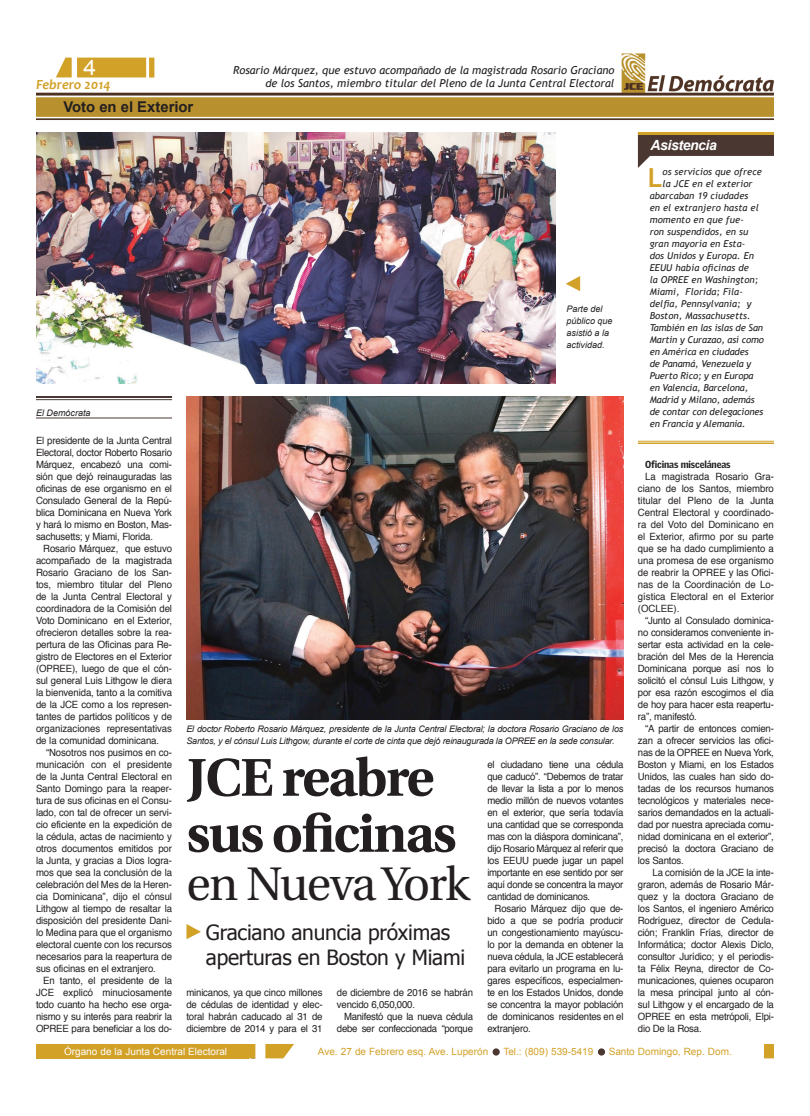
<style>
.page{position:relative;width:810px;height:1116px;background:#fff}
.page>*{position:absolute;margin:0;border:0;box-sizing:border-box;transform-origin:0 0}
.t1{font:700 53px/56px "Utopia";letter-spacing:-.03em;color:#231f20}
.t2{font:47px "Utopia";letter-spacing:-.035em;color:#231f20}
.t3{font:700 26.3px "Trebuchet MS";color:#d2a128}
.t4{font:21.5px "Arial";color:#fff;scale:1.07 1}
.t5{font:21px/25.2px "Tahoma";letter-spacing:-.01em;color:#231f20}
.t6{font:700 14.8px "Arial";color:#231f20}
.t7{font:italic 700 14px "Candara";color:#d2a128}
.t8{font:italic 700 14px "Arial";letter-spacing:-.03em;color:#fff}
.t9{font:italic 11px/13.2px "Trebuchet MS";color:#231f20;text-align:right}
.t10{font:10px/12px "Helvetica";letter-spacing:-.02em;color:#231f20;text-align:justify;scale:.96 1}
.t11{font:10px "Arial";color:#d2a128}
.t12{font:10px "Arial";color:#fff}
.t13{font:900 10px "Griffith Gothic";letter-spacing:-.015em;color:#231f20;scale:.96 1}
.t14{font:italic 9.5px "Trebuchet MS";letter-spacing:.01em;color:#231f20}
.t15{font:italic 9.5px "Trebuchet MS";letter-spacing:-.01em;color:#231f20}
.t16{font:italic 9px/12px "Arial";letter-spacing:-.02em;color:#231f20}
.t17{font:italic 9px/12px "Arial";color:#231f20}
</style>
<div class="page">
<img style="left:36px;top:53px;width:738px;height:67px">
<svg style="left:56px;top:58px;width:90px;height:19px;background:#d4a634"></svg>
<div style="left:72px;top:56px;width:5px;height:23px;background:#fff"></div>
<div style="left:149px;top:58px;width:5px;height:20px;background:#d2a128"></div>
<div style="left:36px;top:1044px;width:213px;height:14px;background:#d2a128"></div>
<div style="left:764px;top:1044px;width:10px;height:14px;background:#d2a128"></div>
<svg style="left:249px;top:1044px;width:45px;height:14px"></svg>
<div style="left:255px;top:1042px;width:10px;height:19px;background:#fff"></div>
<div style="left:493px;top:1048px;width:7px;height:8px;background:#4b3731;border-radius:50%"></div>
<div style="left:598px;top:1048px;width:7px;height:8px;background:#4b3731;border-radius:50%"></div>
<img style="left:186px;top:396px;width:438px;height:324px">
<hr style="left:36px;top:396px;width:136px;height:2px;background:#4b3731">
<hr style="left:36px;top:399px;width:136px;height:1px;background:#4b3731">
<hr style="left:36px;top:418px;width:136px;height:1px;background:#4b3731">
<img style="left:36px;top:132px;width:519px;height:252px">
<svg style="left:638px;top:135px;width:136px;height:33px"></svg>
<hr style="left:638px;top:132px;width:136px;height:3px;background:#d2a128">
<hr style="left:638px;top:441px;width:136px;height:1px;background:#d2a128">
<hr style="left:638px;top:442px;width:136px;height:2px;background:#d2a128">
<svg style="left:566px;top:276px;width:14px;height:15px"></svg>
<svg style="left:186px;top:924px;width:15px;height:15px"></svg>
<h3 class="t4" style="left:83px;top:55px;width:13px">4</h3>
<h3 class="t7" style="left:36px;top:76px;width:76px">Febrero 2014</h3>
<h3 class="t6" style="left:63px;top:99px;width:132px">Voto en el Exterior</h3>
<p class="t9" style="left:233px;top:64px;width:383px">Rosario Márquez, que estuvo acompañado de la magistrada Rosario Graciano de los Santos, miembro titular del Pleno de la Junta Central Electoral</p>
<p class="t17" style="left:36px;top:407px;width:56px">El Demócrata</p>
<p class="t17" style="left:567px;top:303px;width:48px">Parte del público que asistió a la actividad.</p>
<p class="t10" style="left:36px;top:435px;width:143px">El presidente de la Junta Central Electoral, doctor Roberto Rosario Márquez, encabezó una comi&shy;sión que dejó reinauguradas las oficinas de ese organismo en el Consulado General de la Repú&shy;blica Dominicana en Nueva York y hará lo mismo en Boston, Mas&shy;sachusetts; y Miami, Florida.</p>
<p class="t10" style="left:36px;top:543px;width:143px;text-indent:7px">Rosario Márquez, que estuvo acompañado de la magistrada Rosario Graciano de los San&shy;tos, miembro titular del Pleno de la Junta Central Electoral y coordinadora de la Comisión del Voto Dominicano en el Exterior, ofrecieron detalles sobre la rea&shy;pertura de las Oficinas para Re&shy;gistro de Electores en el Exterior (OPREE), luego de que el cón&shy;sul general Luis Lithgow le diera la bienvenida, tanto a la comitiva de la JCE como a los represen&shy;tantes de partidos políticos y de organizaciones representativas de la comunidad dominicana.</p>
<p class="t10" style="left:36px;top:747px;width:143px;text-indent:10px">“Nosotros nos pusimos en co&shy;municación con el presidente de la Junta Central Electoral en Santo Domingo para la reaper&shy;tura de sus oficinas en el Consu&shy;lado, con tal de ofrecer un servi&shy;cio eficiente en la expedición de la cédula, actas de nacimiento y otros documentos emitidos por la Junta, y gracias a Dios logra&shy;mos que sea la conclusión de la celebración del Mes de la Heren&shy;cia Dominicana”, dijo el cónsul Lithgow al tiempo de resaltar la disposición del presidente Dani&shy;lo Medina para que el organismo electoral cuente con los recursos necesarios para la reapertura de sus oficinas en el extranjero.</p>
<p class="t10" style="left:36px;top:975px;width:143px;text-indent:7px">En tanto, el presidente de la JCE explicó minuciosamente todo cuanto ha hecho ese orga&shy;nismo y su interés para reabrir la OPREE para beneficiar a los do-</p>
<p class="t16" style="left:186px;top:723px;width:438px">El doctor Roberto Rosario Márquez, presidente de la Junta Central Electoral; la doctora Rosario Graciano de los<br>Santos, y el cónsul Luis Lithgow, durante el corte de cinta que dejó reinaugurada la OPREE en la sede consular.</p>
<h1 class="t1" style="left:186px;top:750px;width:271px">JCE reabre sus oficinas</h1>
<h2 class="t2" style="left:186px;top:858px;width:285px">en Nueva York</h2>
<h3 class="t5" style="left:206px;top:919px;width:261px">Graciano anuncia próximas aperturas en Boston y Miami</h3>
<p class="t10" style="left:186px;top:987px;width:143px">minicanos, ya que cinco millones de cédulas de identidad y elec&shy;toral habrán caducado al 31 de diciembre de 2014 y para el 31</p>
<p class="t10" style="left:337px;top:987px;width:143px">de diciembre de 2016 se habrán vencido 6,050,000.</p>
<p class="t10" style="left:337px;top:1011px;width:143px;text-align:right">Manifestó que la nueva cédula debe ser confeccionada “porque</p>
<p class="t10" style="left:487px;top:759px;width:143px">el ciudadano tiene una cédula que caducó”. “Debemos de tratar de llevar la lista a por lo menos medio millón de nuevos votantes en el exterior, que sería todavía una cantidad que se corresponda mas con la diáspora dominicana”, dijo Rosario Márquez al referir que los EEUU puede jugar un papel importante en ese sentido por ser aquí donde se concentra la mayor cantidad de dominicanos.</p>
<p class="t10" style="left:487px;top:903px;width:143px;text-indent:7px">Rosario Márquez dijo que de&shy;bido a que se podría producir un congestionamiento mayúscu&shy;lo por la demanda en obtener la nueva cédula, la JCE establecerá para evitarlo un programa en lu&shy;gares específicos, especialmen&shy;te en los Estados Unidos, donde se concentra la mayor población de dominicanos residentes en el extranjero.</p>
<h3 class="t8" style="left:651px;top:137px;width:68px">Asistencia</h3>
<h3 class="t3" style="left:648px;top:161px;width:16px">L</h3>
<p class="t14" style="left:663px;top:166px;width:101px">os servicios que ofrece</p>
<p class="t14" style="left:663px;top:178px;width:91px">la JCE en el exterior</p>
<p class="t14" style="left:650px;top:190px;width:100px">abarcaban 19 ciudades</p>
<p class="t14" style="left:650px;top:202px;width:111px">en el extranjero hasta el</p>
<p class="t14" style="left:650px;top:214px;width:96px">momento en que fue-</p>
<p class="t14" style="left:650px;top:226px;width:100px">ron suspendidos, en su</p>
<p class="t14" style="left:650px;top:238px;width:97px">gran mayoría en Esta-</p>
<p class="t14" style="left:650px;top:250px;width:106px">dos Unidos y Europa. En</p>
<p class="t14" style="left:650px;top:262px;width:101px">EEUU había oficinas de</p>
<p class="t14" style="left:650px;top:274px;width:110px">la OPREE en Washington;</p>
<p class="t14" style="left:650px;top:286px;width:95px">Miami, Florida; Fila-</p>
<p class="t14" style="left:650px;top:298px;width:103px">delfia, Pennsylvania; y</p>
<p class="t14" style="left:650px;top:310px;width:103px">Boston, Massachusetts.</p>
<p class="t15" style="left:650px;top:322px;width:115px">También en las islas de San</p>
<p class="t15" style="left:650px;top:334px;width:116px">Martin y Curazao, así como</p>
<p class="t15" style="left:650px;top:346px;width:100px">en América en ciudades</p>
<p class="t15" style="left:650px;top:358px;width:103px">de Panamá, Venezuela y</p>
<p class="t15" style="left:650px;top:370px;width:105px">Puerto Rico; y en Europa</p>
<p class="t15" style="left:650px;top:382px;width:100px">en Valencia, Barcelona,</p>
<p class="t15" style="left:650px;top:394px;width:106px">Madrid y Milano, además</p>
<p class="t15" style="left:650px;top:406px;width:115px">de contar con delegaciones</p>
<p class="t15" style="left:650px;top:418px;width:97px">en Francia y Alemania.</p>
<p class="t13" style="left:645px;top:458px;width:91px">Oficinas misceláneas</p>
<p class="t10" style="left:638px;top:471px;width:143px;text-indent:7px">La magistrada Rosario Gra&shy;ciano de los Santos, miembro titular del Pleno de la Junta Central Electoral y coordinado&shy;ra del Voto del Dominicano en el Exterior, afirmo por su parte que se ha dado cumplimiento a una promesa de ese organismo de reabrir la OPREE y las Ofici&shy;nas de la Coordinación de Lo&shy;gística Electoral en el Exterior (OCLEE).</p>
<p class="t10" style="left:638px;top:615px;width:143px;text-indent:7px">“Junto al Consulado dominica&shy;no consideramos conveniente in&shy;sertar esta actividad en la cele&shy;bración del Mes de la Herencia Dominicana porque así nos lo solicitó el cónsul Luis Lithgow, y por esa razón escogimos el día de hoy para hacer esta reapertu&shy;ra”, manifestó.</p>
<p class="t10" style="left:638px;top:723px;width:143px;text-indent:7px">“A partir de entonces comien&shy;zan a ofrecer servicios las ofici&shy;nas de la OPREE en Nueva York, Boston y Miami, en los Estados Unidos, las cuales han sido do&shy;tadas de los recursos humanos tecnológicos y materiales nece&shy;sarios demandados en la actuali&shy;dad por nuestra apreciada comu&shy;nidad dominicana en el exterior”, precisó la doctora Graciano de los Santos.</p>
<p class="t10" style="left:638px;top:867px;width:143px;text-indent:15px">La comisión de la JCE la inte&shy;graron, además de Rosario Már&shy;quez y la doctora Graciano de los Santos, el ingeniero Américo Rodríguez, director de Cedula&shy;ción; Franklin Frías, director de Informática; doctor Alexis Diclo, consultor Jurídico; y el periodis&shy;ta Félix Reyna, director de Co&shy;municaciones, quienes ocuparon la mesa principal junto al cón&shy;sul Lithgow y el encargado de la OPREE en esta metrópoli, Elpi&shy;dio De la Rosa.</p>
<p class="t12" style="left:64px;top:1045px;width:165px">Órgano de la Junta Central Electoral</p>
<p class="t11" style="left:318px;top:1046px;width:172px">Ave. 27 de Febrero esq. Ave. Luperón</p>
<p class="t11" style="left:503px;top:1046px;width:92px">Tel.: (809) 539-5419</p>
<p class="t11" style="left:609px;top:1046px;width:125px">Santo Domingo, Rep. Dom.</p>
</div>
